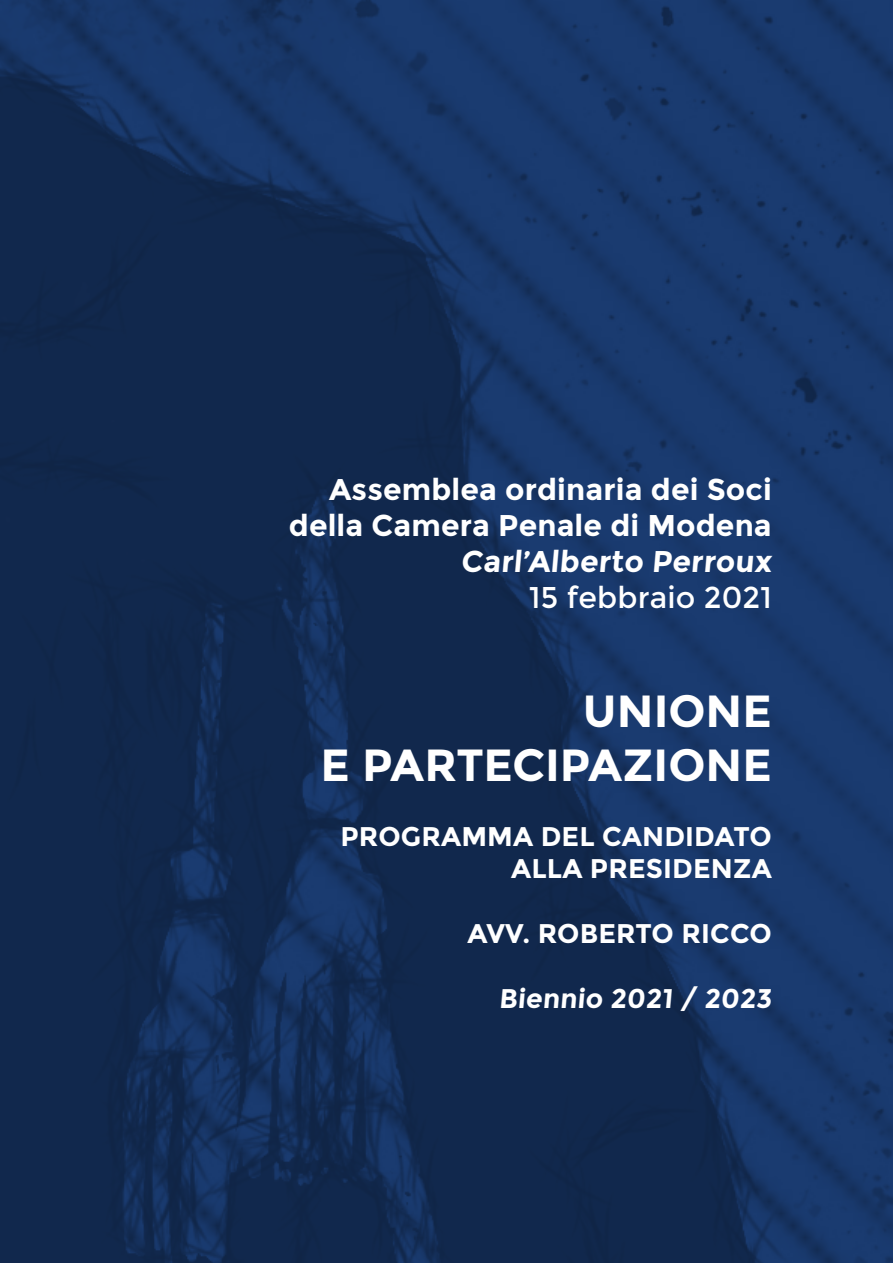
<style>
.page{position:relative;width:893px;height:1263px;background:#fff}
.page>*{position:absolute;margin:0;border:0;box-sizing:border-box;transform-origin:0 0}
.t1{font:700 45px/54px "Montserrat";color:#fff;text-align:right}
.t2{font:700 30px/36px "Montserrat";letter-spacing:.005em;color:#fff;text-align:right}
.t3{font:30px "Montserrat";letter-spacing:.005em;color:#fff}
.t4{font:700 27px/32.4px "Montserrat";letter-spacing:.005em;color:#fff;text-align:right}
</style>
<div class="page">
<img style="left:0;top:0;width:893px;height:1263px">
<p class="t2" style="left:289px;top:472px;width:487px">Assemblea ordinaria dei Soci della Camera Penale di Modena<br>Carl’Alberto Perroux</p>
<p class="t3" style="left:529px;top:580px;width:244px">15 febbraio 2021</p>
<h1 class="t1" style="left:320px;top:684px;width:453px">UNIONE<br>E PARTECIPAZIONE</h1>
<p class="t4" style="left:341px;top:820px;width:433px">PROGRAMMA DEL CANDIDATO<br>ALLA PRESIDENZA</p>
<p class="t4" style="left:467px;top:917px;width:306px">AVV. ROBERTO RICCO</p>
<p class="t4" style="left:499px;top:982px;width:277px">Biennio 2021 / 2023</p>
</div>
